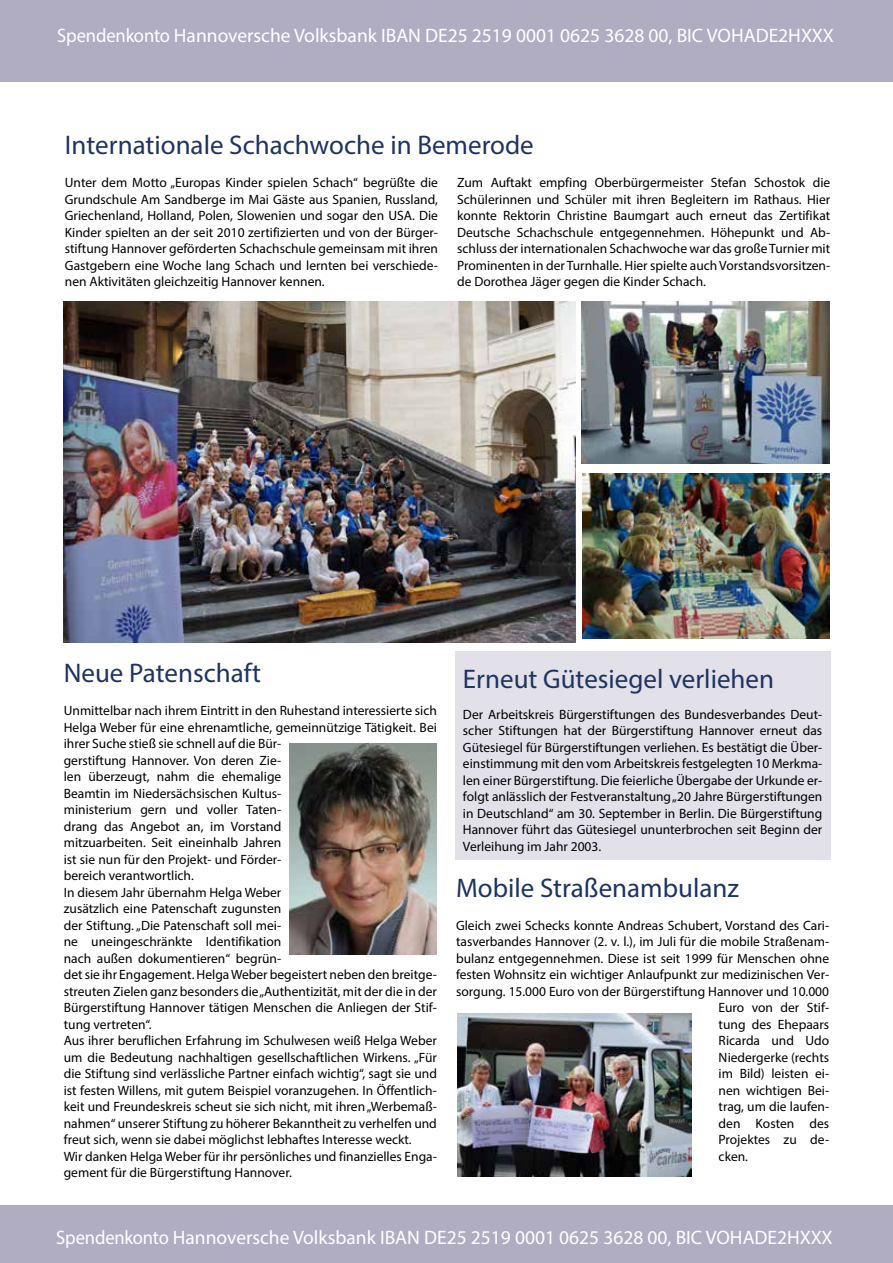
<style>
.page{position:relative;width:893px;height:1263px;background:#fff}
.page>*{position:absolute;margin:0;border:0;box-sizing:border-box;transform-origin:0 0}
.t1{font:27px "Myriad Pro";color:#1e3461}
.t2{font:19.5px "Myriad Pro";color:#fff;scale:.95 1}
.t3{font:13.5px/16.5px "Myriad Pro";color:#000;text-align:justify}
</style>
<div class="page">
<div style="left:455px;top:651px;width:376px;height:209px;background:#e2e0e9"></div>
<div style="left:0;top:1205px;width:893px;height:58px;background:#b0acc2"></div>
<div style="left:0;top:0;width:893px;height:82px;background:#b0acc2"></div>
<img style="left:583px;top:474px;width:246px;height:164px">
<img style="left:290px;top:744px;width:147px;height:210px">
<img style="left:457px;top:1013px;width:234px;height:164px">
<img style="left:581px;top:301px;width:248px;height:163px">
<img style="left:64px;top:301px;width:511px;height:342px">
<h2 class="t2" style="left:57px;top:23px;width:819px">Spendenkonto Hannoversche Volksbank IBAN DE25 2519 0001 0625 3628 00, BIC VOHADE2HXXX</h2>
<h1 class="t1" style="left:65px;top:129px;width:470px">Internationale Schachwoche in Bemerode</h1>
<p class="t3" style="left:65px;top:174px;width:375px">Unter dem Motto „Europas Kinder spielen Schach“ begrüßte die Grundschule Am Sandberge im Mai Gäste aus Spanien, Russland, Griechenland, Holland, Polen, Slowenien und sogar den USA. Die Kinder spielten an der seit 2010 zertifizierten und von der Bürger&shy;stiftung Hannover geförderten Schachschule gemeinsam mit ihren Gastgebern eine Woche lang Schach und lernten bei verschiede&shy;nen Aktivitäten gleichzeitig Hannover kennen.</p>
<p class="t3" style="left:457px;top:174px;width:375px">Zum Auftakt empfing Oberbürgermeister Stefan Schostok die Schülerinnen und Schüler mit ihren Begleitern im Rathaus. Hier konnte Rektorin Christine Baumgart auch erneut das Zertifikat Deutsche Schachschule entgegennehmen. Höhepunkt und Ab&shy;schluss der internationalen Schachwoche war das große Turnier mit Prominenten in der Turnhalle. Hier spielte auch Vorstandsvorsitzen&shy;de Dorothea Jäger gegen die Kinder Schach.</p>
<h1 class="t1" style="left:64px;top:657px;width:199px">Neue Patenschaft</h1>
<p class="t3" style="left:64px;top:702px;width:375px;text-align:left">Unmittelbar nach ihrem Eintritt in den Ruhestand interessierte sich Helga Weber für eine ehrenamtliche, gemeinnützige Tätigkeit. Bei ihrer Suche stieß sie schnell auf die Bür-<br>gerstiftung Hannover. Von deren Zie-<br>len überzeugt, nahm die ehemalige<br>Beamtin im Niedersächsischen Kultus-<br>ministerium gern und voller Taten-<br>drang das Angebot an, im Vorstand<br>mitzuarbeiten. Seit eineinhalb Jahren<br>ist sie nun für den Projekt- und Förder-<br>bereich verantwortlich.<br>In diesem Jahr übernahm Helga Weber<br>zusätzlich eine Patenschaft zugunsten<br>der Stiftung. „Die Patenschaft soll mei-<br>ne uneingeschränkte Identifikation<br>nach außen dokumentieren“ begrün-<br>det sie ihr Engagement. Helga Weber begeistert neben den breitge&shy;streuten Zielen ganz besonders die „Authentizität, mit der die in der Bürgerstiftung Hannover tätigen Menschen die Anliegen der Stif&shy;tung vertreten“.<br>Aus ihrer beruflichen Erfahrung im Schulwesen weiß Helga Weber um die Bedeutung nachhaltigen gesellschaftlichen Wirkens. „Für die Stiftung sind verlässliche Partner einfach wichtig“, sagt sie und ist festen Willens, mit gutem Beispiel voranzugehen. In Öffentlich&shy;keit und Freundeskreis scheut sie sich nicht, mit ihren „Werbemaß&shy;nahmen“ unserer Stiftung zu höherer Bekanntheit zu verhelfen und freut sich, wenn sie dabei möglichst lebhaftes Interesse weckt.<br>Wir danken Helga Weber für ihr persönliches und finanzielles Enga&shy;gement für die Bürgerstiftung Hannover.</p>
<h1 class="t1" style="left:463px;top:662px;width:313px">Erneut Gütesiegel verliehen</h1>
<p class="t3" style="left:463px;top:706px;width:361px">Der Arbeitskreis Bürgerstiftungen des Bundesverbandes Deut&shy;scher Stiftungen hat der Bürgerstiftung Hannover erneut das Gütesiegel für Bürgerstiftungen verliehen. Es bestätigt die Über&shy;einstimmung mit den vom Arbeitskreis festgelegten 10 Merkma&shy;len einer Bürgerstiftung. Die feierliche Übergabe der Urkunde er&shy;folgt anlässlich der Festveranstaltung „20 Jahre Bürgerstiftungen in Deutschland“ am 30. September in Berlin. Die Bürgerstiftung Hannover führt das Gütesiegel ununterbrochen seit Beginn der Verleihung im Jahr 2003.</p>
<h1 class="t1" style="left:456px;top:871px;width:284px">Mobile Straßenambulanz</h1>
<p class="t3" style="left:456px;top:917px;width:375px">Gleich zwei Schecks konnte Andreas Schubert, Vorstand des Cari-</p>
<p class="t3" style="left:456px;top:933px;width:375px">tasverbandes Hannover (2. v. l.), im Juli für die mobile Straßenam-</p>
<p class="t3" style="left:456px;top:950px;width:375px">bulanz entgegennehmen. Diese ist seit 1999 für Menschen ohne</p>
<p class="t3" style="left:456px;top:966px;width:375px">festen Wohnsitz ein wichtiger Anlaufpunkt zur medizinischen Ver-</p>
<p class="t3" style="left:456px;top:983px;width:375px">sorgung. 15.000 Euro von der Bürgerstiftung Hannover und 10.000</p>
<p class="t3" style="left:719px;top:999px;width:112px">Euro von der Stif-</p>
<p class="t3" style="left:719px;top:1016px;width:112px">tung des Ehepaars</p>
<p class="t3" style="left:719px;top:1032px;width:112px">Ricarda und Udo</p>
<p class="t3" style="left:719px;top:1049px;width:112px">Niedergerke (rechts</p>
<p class="t3" style="left:719px;top:1065px;width:112px">im Bild) leisten ei-</p>
<p class="t3" style="left:719px;top:1082px;width:112px">nen wichtigen Bei-</p>
<p class="t3" style="left:719px;top:1098px;width:112px">trag, um die laufen-</p>
<p class="t3" style="left:719px;top:1115px;width:112px">den Kosten des</p>
<p class="t3" style="left:719px;top:1131px;width:112px">Projektes zu de-</p>
<p class="t3" style="left:719px;top:1148px;width:31px">cken.</p>
<h2 class="t2" style="left:56px;top:1225px;width:819px">Spendenkonto Hannoversche Volksbank IBAN DE25 2519 0001 0625 3628 00, BIC VOHADE2HXXX</h2>
</div>
